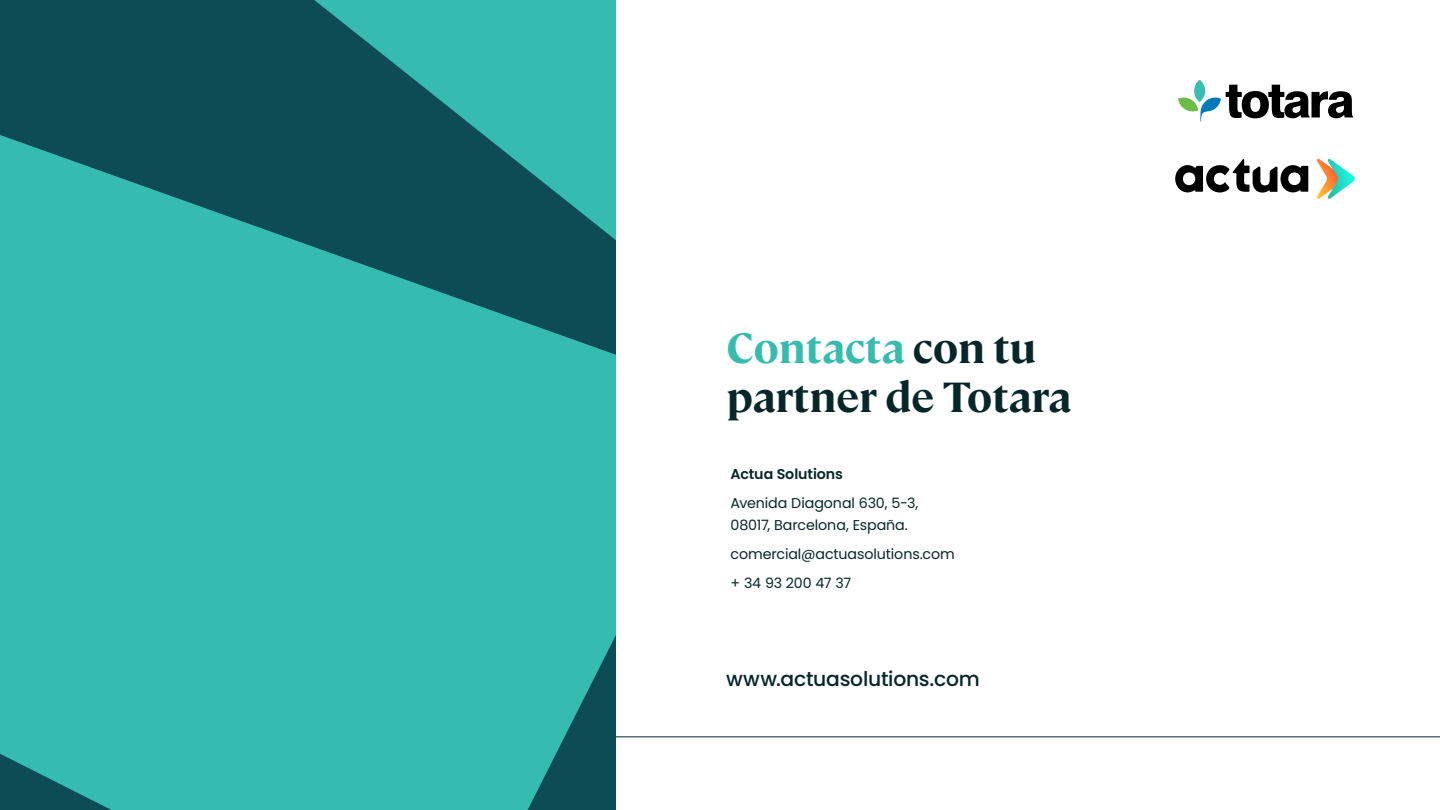
<style>
.page{position:relative;width:1440px;height:810px;background:#fff}
.page>*{position:absolute;margin:0;border:0;box-sizing:border-box;transform-origin:0 0}
.t1{font:700 42px/49.5px "Cambon";color:#07262a}
.t2{font:500 20.25px "Poppins";letter-spacing:-.01em;color:#07262a}
.t3{font:14.25px/22.5px "Poppins";letter-spacing:-.005em;color:#07262a}
.t4{font:600 14.25px "Poppins";letter-spacing:-.005em;color:#07262a}
.s1{color:#36bcaf}
</style>
<div class="page">
<hr style="left:0;top:737px;width:1440px;height:1px;background:#07262a">
<svg style="left:1194px;top:80px;width:11px;height:22px"></svg>
<svg style="left:1178px;top:85px;width:175px;height:36px"></svg>
<svg style="left:0;top:0;width:616px;height:810px;background:#2b9f98"></svg>
<svg style="left:1175px;top:159px;width:133px;height:34px"></svg>
<img style="left:1316px;top:159px;width:11px;height:40px">
<img style="left:1327px;top:159px;width:28px;height:40px">
<h1 class="t1" style="left:726px;top:320px;width:346px"><span class="s1">Contacta</span> con tu partner de Totara</h1>
<p class="t4" style="left:731px;top:466px;width:114px">Actua Solutions</p>
<p class="t3" style="left:731px;top:492px;width:189px">Avenida Diagonal 630, 5-3,<br>08017, Barcelona, España.</p>
<p class="t3" style="left:731px;top:540px;width:226px;line-height:28.9px">comercial@actuasolutions.com + 34 93 200 47 37</p>
<h2 class="t2" style="left:726px;top:667px;width:255px">www.actuasolutions.com</h2>
</div>
